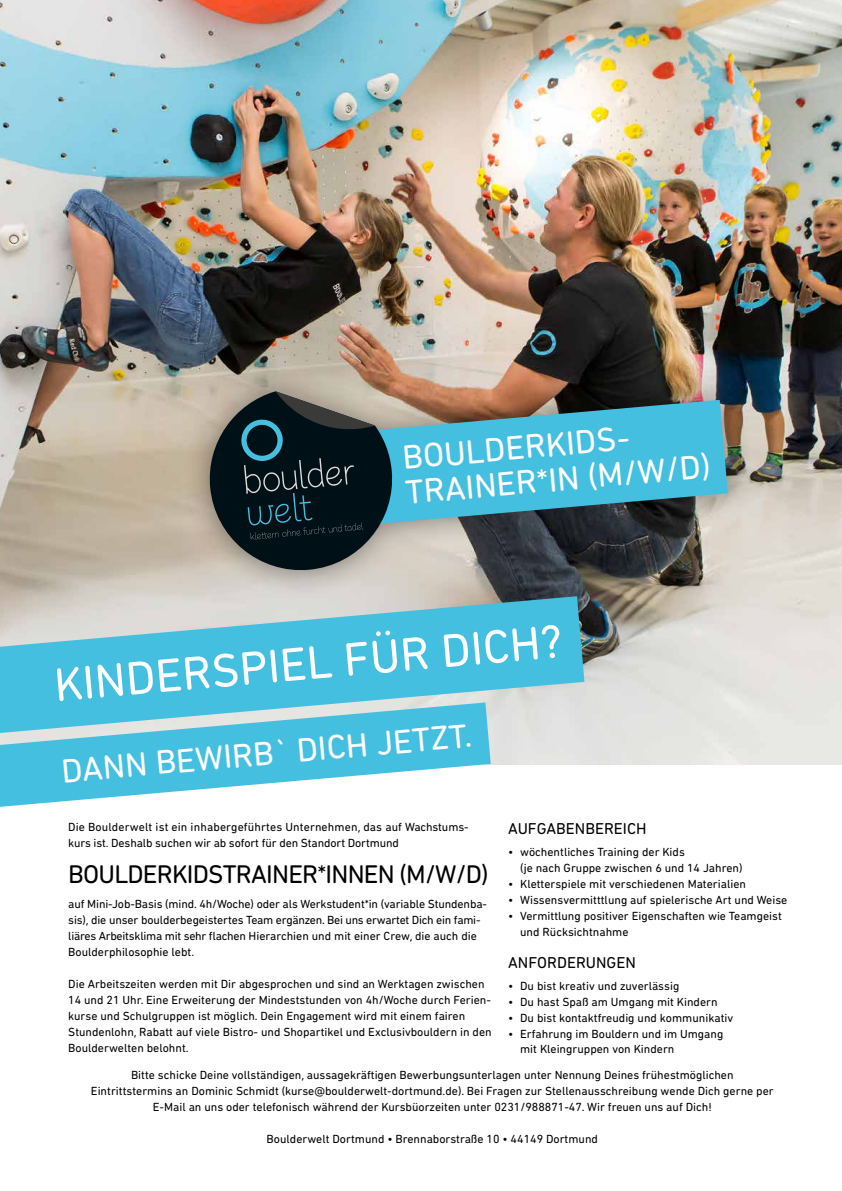
<style>
.page{position:relative;width:842px;height:1191px;background:#fff}
.page>*{position:absolute;margin:0;border:0;box-sizing:border-box;transform-origin:0 0}
.t1{font:47.7px "DIN Next Rounded LT Pro";color:#fff}
.t2{font:34.2px/35px "DIN Next Rounded LT Pro";color:#fff}
.t3{font:26px "DIN Next Rounded LT Pro";letter-spacing:-.03em;color:#000}
.t4{font:16px "DIN Next Rounded LT Pro";color:#000}
.t5{font:12px/16px "DIN Next Rounded LT Pro";color:#000}
</style>
<div class="page">
<img style="left:0;top:0;width:842px;height:764px">
<svg style="left:0;top:733px;width:491px;height:74px;fill:#45bfe0"></svg>
<svg style="left:0;top:596px;width:584px;height:137px;background:#71c6dc"></svg>
<div style="left:181px;top:364px;width:575px;height:235px;background:#000;opacity:.4"></div>
<svg style="left:396px;top:400px;width:332px;height:130px;background:#4ca0b6"></svg>
<svg style="left:206px;top:391px;width:190px;height:183px;background:#3a4749"></svg>
<h2 class="t2" style="left:401px;top:440px;width:308px;rotate:-5deg">BOULDERKIDS-<br>TRAINER*IN (M/W/D)</h2>
<h1 class="t1" style="left:52px;top:657px;width:511px;rotate:-5deg">KINDERSPIEL FÜR DICH?</h1>
<h2 class="t2" style="left:60px;top:753px;width:413px;rotate:-5deg">DANN BEWIRB` DICH JETZT.</h2>
<p class="t5" style="left:68px;top:819px;width:402px">Die Boulderwelt ist ein inhabergeführtes Unternehmen, das auf Wachstums&shy;kurs ist. Deshalb suchen wir ab sofort für den Standort Dortmund</p>
<h3 class="t3" style="left:68px;top:859px;width:422px">BOULDERKIDSTRAINER*INNEN (M/W/D)</h3>
<p class="t5" style="left:68px;top:896px;width:420px">auf Mini-Job-Basis (mind. 4h/Woche) oder als Werkstudent*in (variable Stundenba&shy;sis), die unser boulderbegeistertes Team ergänzen. Bei uns erwartet Dich ein fami&shy;liäres Arbeitsklima mit sehr flachen Hierarchien und mit einer Crew, die auch die Boulderphilosophie lebt.</p>
<p class="t5" style="left:68px;top:976px;width:425px">Die Arbeitszeiten werden mit Dir abgesprochen und sind an Werktagen zwischen 14 und 21 Uhr. Eine Erweiterung der Mindeststunden von 4h/Woche durch Ferien&shy;kurse und Schulgruppen ist möglich. Dein Engagement wird mit einem fairen Stundenlohn, Rabatt auf viele Bistro- und Shopartikel und Exclusivbouldern in den Boulderwelten belohnt.</p>
<h3 class="t4" style="left:508px;top:819px;width:140px">AUFGABENBEREICH</h3>
<p class="t5" style="left:520px;top:844px;width:224px;text-indent:-12px">• wöchentliches Training der Kids<br>(je nach Gruppe zwischen 6 und 14 Jahren)</p>
<p class="t5" style="left:508px;top:876px;width:239px">• Kletterspiele mit verschiedenen Materialien</p>
<p class="t5" style="left:508px;top:892px;width:281px">• Wissensvermitttlung auf spielerische Art und Weise</p>
<p class="t5" style="left:520px;top:908px;width:263px;text-indent:-12px">• Vermittlung positiver Eigenschaften wie Teamgeist und Rücksichtnahme</p>
<h3 class="t4" style="left:508px;top:953px;width:129px">ANFORDERUNGEN</h3>
<p class="t5" style="left:508px;top:978px;width:173px">• Du bist kreativ und zuverlässig</p>
<p class="t5" style="left:508px;top:994px;width:211px">• Du hast Spaß am Umgang mit Kindern</p>
<p class="t5" style="left:508px;top:1010px;width:227px">• Du bist kontaktfreudig und kommunikativ</p>
<p class="t5" style="left:520px;top:1027px;width:205px;line-height:14.4px;text-indent:-12px">• Erfahrung im Bouldern und im Umgang mit Kleingruppen von Kindern</p>
<p class="t5" style="left:91px;top:1066px;width:684px;text-align:center">Bitte schicke Deine vollständigen, aussagekräftigen Bewerbungsunterlagen unter Nennung Deines frühestmöglichen<br>Eintrittstermins an Dominic Schmidt (kurse@boulderwelt-dortmund.de). Bei Fragen zur Stellenausschreibung wende Dich gerne per<br>E-Mail an uns oder telefonisch während der Kursbüorzeiten unter 0231/988871-47. Wir freuen uns auf Dich!</p>
<p class="t5" style="left:267px;top:1130px;width:333px">Boulderwelt Dortmund • Brennaborstraße 10 • 44149 Dortmund</p>
</div>
